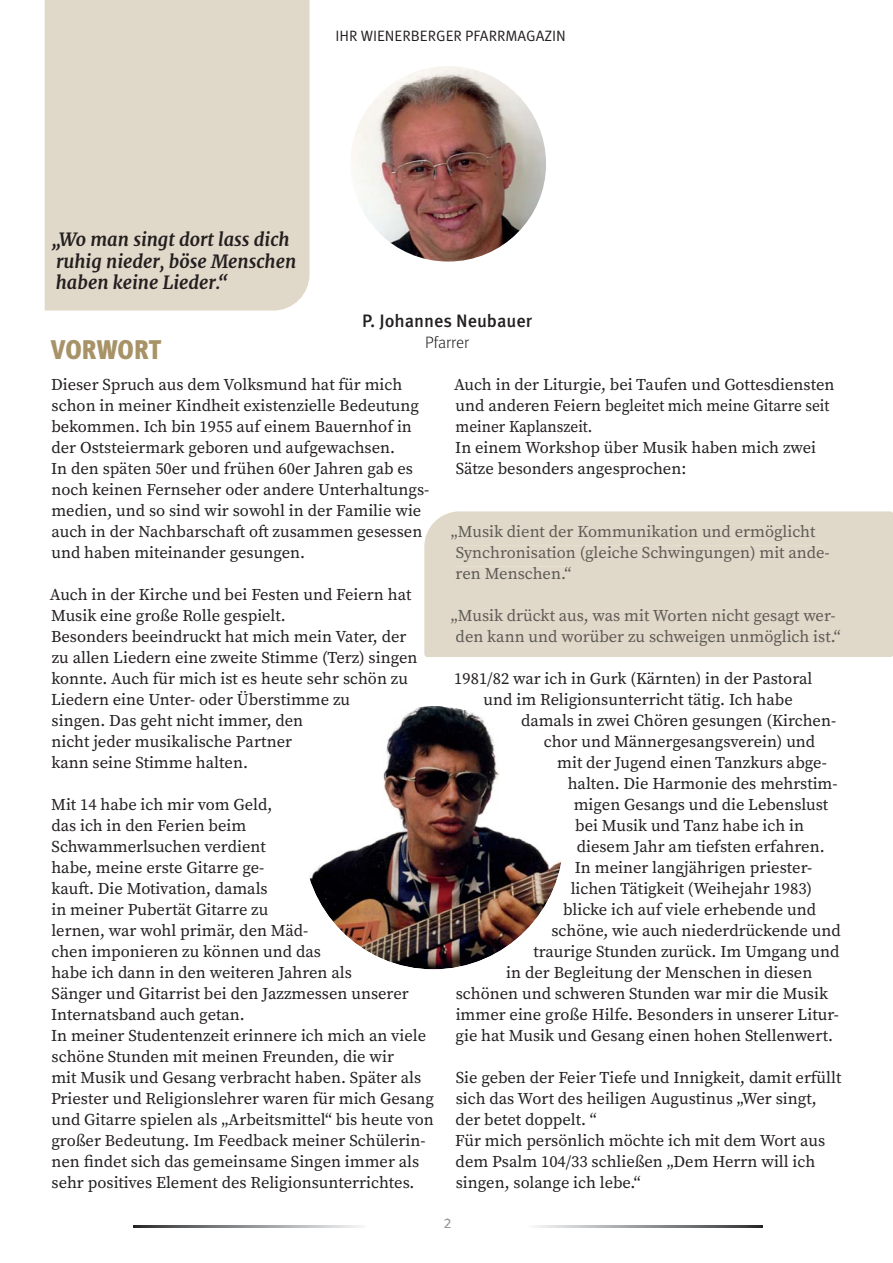
<style>
.page{position:relative;width:893px;height:1263px;background:#fff}
.page>*{position:absolute;margin:0;border:0;box-sizing:border-box;transform-origin:0 0}
.t1{font:900 condensed 27px "Meta Pro";letter-spacing:.005em;color:#a79367}
.t2{font:italic 700 18px/21.6px "Merriweather";color:#231f20}
.t3{font:500 18px "Meta Pro";color:#231f20}
.t4{font:18px "Meta Pro Cond Norm";color:#919395}
.t5{font:16.5px/21px "Source Serif Pro";color:#231f20}
.t6{font:16.5px/21px "Source Serif Pro";color:#5e5b56}
.t7{font:300 16.5px "Meta Pro";color:#231f20}
.t8{font:15px "Meta Pro Norm";color:#231f20}
</style>
<div class="page">
<img style="left:133px;top:1226px;width:229px;height:1px">
<img style="left:536px;top:1226px;width:226px;height:1px">
<div style="left:45px;top:0;width:264px;height:311px;background:#e0d8c8"></div>
<img style="left:350px;top:66px;width:196px;height:196px;border-radius:50%">
<div style="left:424px;top:511px;width:468px;height:146px;background:#e0d8c8"></div>
<svg style="left:451px;top:535px;width:6px;height:5px"></svg>
<div style="left:458px;top:525px;width:357px;height:16px;background:#e0d8c8"></div>
<div style="left:456px;top:546px;width:367px;height:16px;background:#e0d8c8"></div>
<div style="left:456px;top:567px;width:115px;height:12px;background:#e0d8c8"></div>
<div style="left:451px;top:609px;width:379px;height:16px;background:#e0d8c8"></div>
<div style="left:456px;top:630px;width:384px;height:16px;background:#e0d8c8"></div>
<img style="left:303px;top:706px;width:260px;height:263px;border-radius:50%">
<p class="t8" style="left:335px;top:30px;width:232px">IHR WIENERBERGER PFARRMAGAZIN</p>
<p class="t2" style="left:51px;top:229px;width:246px">„Wo man singt dort lass dich ruhig nieder, böse Menschen haben keine Lieder.“</p>
<p class="t3" style="left:362px;top:314px;width:171px">P. Johannes Neubauer</p>
<p class="t7" style="left:425px;top:336px;width:45px">Pfarrer</p>
<p class="t5" style="left:51px;top:375px;width:380px">Dieser Spruch aus dem Volksmund hat für mich schon in meiner Kindheit existenzielle Bedeutung bekommen. Ich bin 1955 auf einem Bauernhof in der Oststeiermark geboren und aufgewachsen.<br>In den späten 50er und frühen 60er Jahren gab es noch keinen Fernseher oder andere Unterhaltungs&shy;medien, und so sind wir sowohl in der Familie wie auch in der Nachbarschaft oft zusammen gesessen und haben miteinander gesungen.</p>
<p class="t5" style="left:50px;top:585px;width:369px">Auch in der Kirche und bei Festen und Feiern hat Musik eine große Rolle gespielt.<br>Besonders beeindruckt hat mich mein Vater, der zu allen Liedern eine zweite Stimme (Terz) singen konnte. Auch für mich ist es heute sehr schön zu Liedern eine Unter- oder Überstimme zu<br>singen. Das geht nicht immer, den<br>nicht jeder musikalische Partner<br>kann seine Stimme halten.</p>
<p class="t5" style="left:51px;top:795px;width:384px">Mit 14 habe ich mir vom Geld,<br>das ich in den Ferien beim<br>Schwammerlsuchen verdient<br>habe, meine erste Gitarre ge-<br>kauft. Die Motivation, damals<br>in meiner Pubertät Gitarre zu<br>lernen, war wohl primär, den Mäd-<br>chen imponieren zu können und das<br>habe ich dann in den weiteren Jahren als<br>Sänger und Gitarrist bei den Jazzmessen unserer Internatsband auch getan.<br>In meiner Studentenzeit erinnere ich mich an viele schöne Stunden mit meinen Freunden, die wir<br>mit Musik und Gesang verbracht haben. Später als Priester und Religionslehrer waren für mich Gesang und Gitarre spielen als „Arbeitsmittel“ bis heute von großer Bedeutung. Im Feedback meiner Schülerin&shy;nen findet sich das gemeinsame Singen immer als sehr positives Element des Religionsunterrichtes.</p>
<h1 class="t1" style="left:51px;top:339px;width:111px">VORWORT</h1>
<p class="t5" style="left:454px;top:375px;width:382px">Auch in der Liturgie, bei Taufen und Gottesdiensten und anderen Feiern begleitet mich meine Gitarre seit meiner Kaplanszeit.<br>In einem Workshop über Musik haben mich zwei Sätze besonders angesprochen:</p>
<p class="t6" style="left:451px;top:522px;width:380px">„Musik dient der Kommunikation und ermöglicht<br>Synchronisation (gleiche Schwingungen) mit ande&shy;ren Menschen.“</p>
<p class="t6" style="left:451px;top:606px;width:391px">„Musik drückt aus, was mit Worten nicht gesagt wer&shy;den kann und worüber zu schweigen unmöglich ist.“</p>
<p class="t5" style="left:454px;top:669px;width:359px;text-align:center">1981/82 war ich in Gurk (Kärnten) in der Pastoral und im Religionsunterricht tätig. Ich habe</p>
<p class="t5" style="left:521px;top:711px;width:316px;text-align:center">damals in zwei Chören gesungen (Kirchen&shy;chor und Männergesangsverein) und</p>
<p class="t5" style="left:557px;top:753px;width:271px">mit der Jugend einen Tanzkurs abge-</p>
<p class="t5" style="left:567px;top:774px;width:271px">halten. Die Harmonie des mehrstim-</p>
<p class="t5" style="left:573px;top:795px;width:256px">migen Gesangs und die Lebenslust</p>
<p class="t5" style="left:575px;top:816px;width:230px">bei Musik und Tanz habe ich in</p>
<p class="t5" style="left:576px;top:837px;width:249px">diesem Jahr am tiefsten erfahren.</p>
<p class="t5" style="left:575px;top:858px;width:239px">In meiner langjährigen priester-</p>
<p class="t5" style="left:570px;top:879px;width:243px">lichen Tätigkeit (Weihejahr 1983)</p>
<p class="t5" style="left:563px;top:900px;width:254px">blicke ich auf viele erhebende und</p>
<p class="t5" style="left:551px;top:921px;width:291px">schöne, wie auch niederdrückende und</p>
<p class="t5" style="left:533px;top:942px;width:307px">traurige Stunden zurück. Im Umgang und</p>
<p class="t5" style="left:506px;top:963px;width:307px">in der Begleitung der Menschen in diesen</p>
<p class="t5" style="left:456px;top:984px;width:374px">schönen und schweren Stunden war mir die Musik</p>
<p class="t5" style="left:455px;top:1005px;width:385px">immer eine große Hilfe. Besonders in unserer Litur-</p>
<p class="t5" style="left:455px;top:1026px;width:379px">gie hat Musik und Gesang einen hohen Stellenwert.</p>
<p class="t5" style="left:455px;top:1068px;width:388px">Sie geben der Feier Tiefe und Innigkeit, damit erfüllt sich das Wort des heiligen Augustinus „Wer singt, der betet doppelt. “<br>Für mich persönlich möchte ich mit dem Wort aus dem Psalm 104/33 schließen „Dem Herrn will ich singen, solange ich lebe.“</p>
<p class="t4" style="left:443px;top:1211px;width:10px">2</p>
</div>
